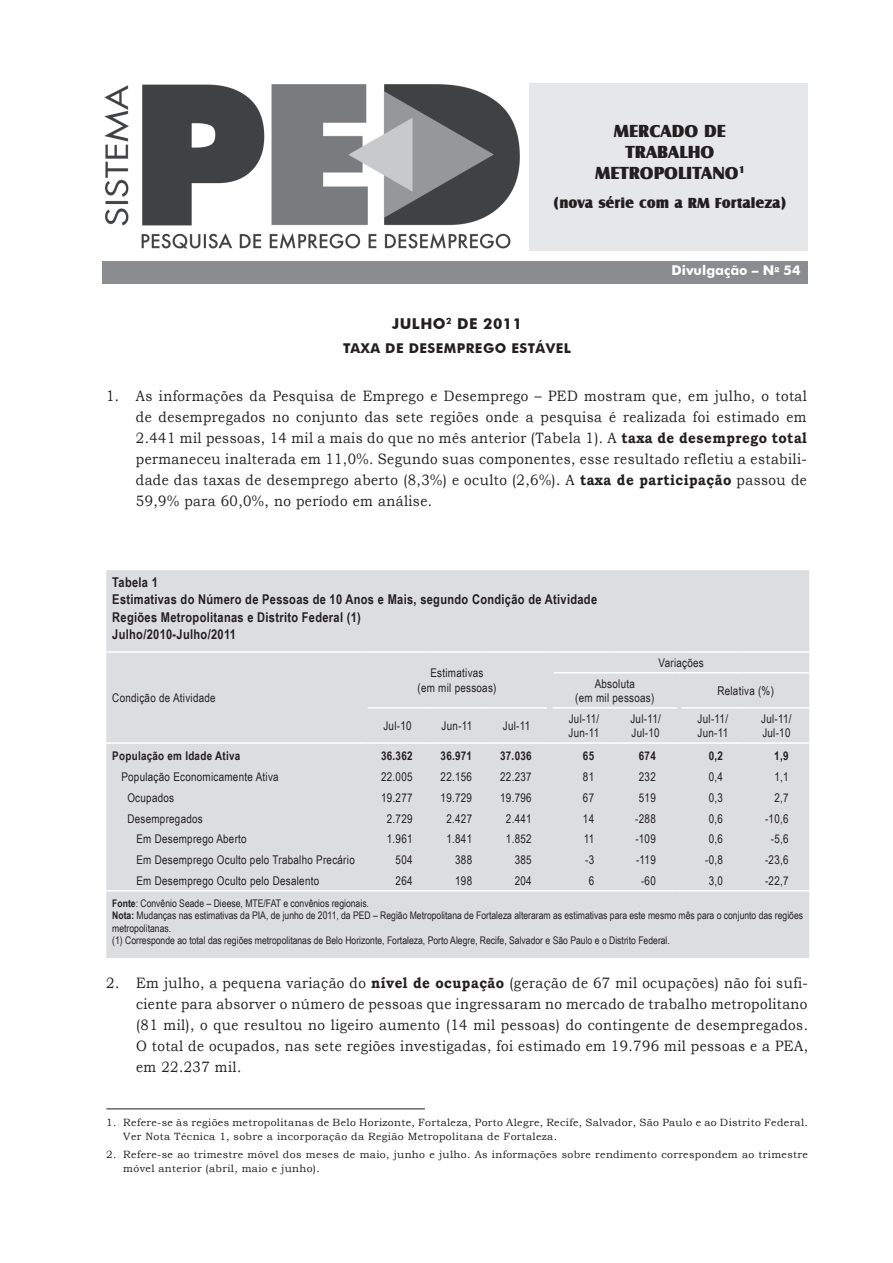
<style>
.page{position:relative;width:893px;height:1263px;background:#fff}
.page>*{position:absolute;margin:0;border:0;box-sizing:border-box;transform-origin:0 0}
.t1{font:18px/21px "Castle T Ultr";color:#231f20;text-align:center}
.t2{font:15px/21px "Bookman Old Style";letter-spacing:.03em;color:#231f20;text-align:justify;scale:.9 1}
.t3{font:15px "Castle T Ultr";color:#231f20}
.t4{font:700 15px "Futura BT";letter-spacing:.03em;color:#231f20}
.t5{font:700 13.5px/17.4px "Arial Narrow";letter-spacing:.025em;color:#231f20}
.t6{font:700 13.5px "Futura BT";letter-spacing:.03em;color:#231f20}
.t7{font:700 13.5px "Futura BT";color:#fff}
.t8{font:12px/14.4px "Arial Narrow";letter-spacing:.025em;color:#231f20}
.t9{font:700 12px "Arial Narrow";letter-spacing:.025em;color:#231f20}
.t10{font:10.5px/12.6px "Arial Narrow";color:#231f20}
.t11{font:10.5px/13.5px "Bookman Old Style";letter-spacing:.03em;color:#231f20}
.s1{font-weight:700}
</style>
<div class="page">
<div style="left:102px;top:261px;width:706px;height:22px;background:#8a8c8f"></div>
<img style="left:104px;top:84px;width:416px;height:165px">
<div style="left:529px;top:83px;width:279px;height:168px;background:#e6e7e9"></div>
<div style="left:106px;top:570px;width:703px;height:388px;background:#dcdddf"></div>
<div style="left:546px;top:652px;width:7px;height:56px;background:#dcdddf"></div>
<hr style="left:106px;top:651px;width:262px;height:2px;background:#fff">
<hr style="left:106px;top:742px;width:262px;height:2px;background:#fff">
<hr style="left:368px;top:651px;width:59px;height:2px;background:#fff">
<hr style="left:427px;top:651px;width:60px;height:2px;background:#fff">
<hr style="left:487px;top:651px;width:59px;height:2px;background:#fff">
<hr style="left:553px;top:651px;width:62px;height:2px;background:#fff">
<hr style="left:615px;top:651px;width:61px;height:2px;background:#fff">
<svg style="left:676px;top:651px;width:6px;height:2px"></svg>
<hr style="left:682px;top:651px;width:62px;height:2px;background:#fff">
<hr style="left:744px;top:651px;width:65px;height:2px;background:#fff">
<hr style="left:554px;top:672px;width:61px;height:1px;background:#fff">
<hr style="left:615px;top:672px;width:61px;height:1px;background:#fff">
<hr style="left:682px;top:672px;width:62px;height:1px;background:#fff">
<hr style="left:744px;top:672px;width:65px;height:1px;background:#fff">
<hr style="left:368px;top:707px;width:59px;height:2px;background:#fff">
<hr style="left:427px;top:707px;width:60px;height:2px;background:#fff">
<hr style="left:487px;top:707px;width:60px;height:2px;background:#fff">
<hr style="left:552px;top:707px;width:63px;height:2px;background:#fff">
<hr style="left:615px;top:707px;width:62px;height:2px;background:#fff">
<hr style="left:681px;top:707px;width:63px;height:2px;background:#fff">
<hr style="left:744px;top:707px;width:65px;height:2px;background:#fff">
<hr style="left:368px;top:742px;width:59px;height:2px;background:#fff">
<hr style="left:427px;top:742px;width:60px;height:2px;background:#fff">
<hr style="left:487px;top:742px;width:59px;height:2px;background:#fff">
<hr style="left:553px;top:742px;width:62px;height:2px;background:#fff">
<hr style="left:615px;top:742px;width:61px;height:2px;background:#fff">
<hr style="left:682px;top:742px;width:62px;height:2px;background:#fff">
<hr style="left:744px;top:742px;width:65px;height:2px;background:#fff">
<hr style="left:106px;top:890px;width:262px;height:1px;background:#fff">
<hr style="left:368px;top:890px;width:59px;height:1px;background:#fff">
<hr style="left:427px;top:890px;width:60px;height:1px;background:#fff">
<hr style="left:487px;top:890px;width:59px;height:1px;background:#fff">
<hr style="left:553px;top:890px;width:62px;height:1px;background:#fff">
<hr style="left:615px;top:890px;width:61px;height:1px;background:#fff">
<hr style="left:682px;top:890px;width:62px;height:1px;background:#fff">
<hr style="left:744px;top:890px;width:65px;height:1px;background:#fff">
<hr style="left:552px;top:653px;width:2px;height:20px;background:#dcdddf">
<hr style="left:552px;top:673px;width:2px;height:34px;background:#dcdddf">
<svg style="left:546px;top:651px;width:7px;height:2px"></svg>
<svg style="left:546px;top:742px;width:7px;height:2px"></svg>
<hr style="left:676px;top:673px;width:1px;height:34px;background:#dcdddf">
<hr style="left:681px;top:673px;width:2px;height:34px;background:#dcdddf">
<svg style="left:676px;top:742px;width:6px;height:2px"></svg>
<hr style="left:106px;top:1108px;width:319px;height:1px;background:#231f20">
<p class="t1" style="left:595px;top:120px;width:151px">MERCADO DE<br>TRABALHO<br>METROPOLITANO<sup>1</sup></p>
<p class="t3" style="left:553px;top:194px;width:235px">(nova série com a RM Fortaleza)</p>
<p class="t4" style="left:392px;top:315px;width:131px">JULHO<sup>2</sup> DE 2011</p>
<p class="t6" style="left:343px;top:340px;width:230px">TAXA DE DESEMPREGO ESTÁVEL</p>
<p class="t7" style="left:671px;top:262px;width:130px">Divulgação – N<sup>o</sup> 54</p>
<p class="t2" style="left:136px;top:386px;width:747px;text-indent:-30px">1. As informações da Pesquisa de Emprego e Desemprego – PED mostram que, em julho, o total de desempregados no conjunto das sete regiões onde a pesquisa é realizada foi estimado em 2.441 mil pessoas, 14 mil a mais do que no mês anterior (Tabela 1). A <span class="s1">taxa de desemprego total </span>permaneceu inalterada em 11,0%. Segundo suas componentes, esse resultado refletiu a estabili&shy;dade das taxas de desemprego aberto (8,3%) e oculto (2,6%). A <span class="s1">taxa de participação</span> passou de 59,9% para 60,0%, no período em análise.</p>
<p class="t5" style="left:112px;top:573px;width:486px">Tabela 1<br>Estimativas do Número de Pessoas de 10 Anos e Mais, segundo Condição de Atividade Regiões Metropolitanas e Distrito Federal (1)<br>Julho/2010-Julho/2011</p>
<p class="t8" style="left:112px;top:690px;width:105px">Condição de Atividade</p>
<p class="t8" style="left:417px;top:666px;width:81px;text-align:center">Estimativas<br>(em mil pessoas)</p>
<p class="t8" style="left:659px;top:655px;width:47px">Variações</p>
<p class="t8" style="left:575px;top:676px;width:81px;text-align:center">Absoluta<br>(em mil pessoas)</p>
<p class="t8" style="left:717px;top:683px;width:58px">Relativa (%)</p>
<p class="t8" style="left:383px;top:718px;width:30px">Jul-10</p>
<p class="t8" style="left:442px;top:718px;width:32px">Jun-11</p>
<p class="t8" style="left:503px;top:718px;width:29px">Jul-11</p>
<p class="t8" style="left:569px;top:711px;width:32px">Jul-11/<br>Jun-11</p>
<p class="t8" style="left:630px;top:711px;width:32px">Jul-11/<br>Jul-10</p>
<p class="t8" style="left:697px;top:711px;width:32px">Jul-11/<br>Jun-11</p>
<p class="t8" style="left:761px;top:711px;width:32px">Jul-11/<br>Jul-10</p>
<p class="t9" style="left:112px;top:747px;width:129px">População em Idade Ativa</p>
<p class="t9" style="left:381px;top:747px;width:33px">36.362</p>
<p class="t9" style="left:441px;top:747px;width:33px">36.971</p>
<p class="t9" style="left:500px;top:747px;width:33px">37.036</p>
<p class="t9" style="left:583px;top:747px;width:13px">65</p>
<p class="t9" style="left:639px;top:747px;width:18px">674</p>
<p class="t9" style="left:709px;top:747px;width:16px">0,2</p>
<p class="t9" style="left:774px;top:747px;width:16px">1,9</p>
<p class="t8" style="left:121px;top:769px;width:159px">População Economicamente Ativa</p>
<p class="t8" style="left:381px;top:769px;width:33px">22.005</p>
<p class="t8" style="left:441px;top:769px;width:33px">22.156</p>
<p class="t8" style="left:500px;top:769px;width:33px">22.237</p>
<p class="t8" style="left:583px;top:769px;width:13px">81</p>
<p class="t8" style="left:639px;top:769px;width:18px">232</p>
<p class="t8" style="left:709px;top:769px;width:16px">0,4</p>
<p class="t8" style="left:774px;top:769px;width:16px">1,1</p>
<p class="t8" style="left:127px;top:790px;width:48px">Ocupados</p>
<p class="t8" style="left:381px;top:790px;width:33px">19.277</p>
<p class="t8" style="left:441px;top:790px;width:33px">19.729</p>
<p class="t8" style="left:500px;top:790px;width:33px">19.796</p>
<p class="t8" style="left:583px;top:790px;width:13px">67</p>
<p class="t8" style="left:639px;top:790px;width:18px">519</p>
<p class="t8" style="left:709px;top:790px;width:16px">0,3</p>
<p class="t8" style="left:774px;top:790px;width:16px">2,7</p>
<p class="t8" style="left:127px;top:811px;width:77px">Desempregados</p>
<p class="t8" style="left:387px;top:811px;width:27px">2.729</p>
<p class="t8" style="left:446px;top:811px;width:27px">2.427</p>
<p class="t8" style="left:506px;top:811px;width:27px">2.441</p>
<p class="t8" style="left:583px;top:811px;width:13px">14</p>
<p class="t8" style="left:635px;top:811px;width:22px">-288</p>
<p class="t8" style="left:709px;top:811px;width:16px">0,6</p>
<p class="t8" style="left:765px;top:811px;width:25px">-10,6</p>
<p class="t8" style="left:136px;top:832px;width:112px">Em Desemprego Aberto</p>
<p class="t8" style="left:387px;top:832px;width:27px">1.961</p>
<p class="t8" style="left:446px;top:832px;width:27px">1.841</p>
<p class="t8" style="left:506px;top:832px;width:27px">1.852</p>
<p class="t8" style="left:584px;top:832px;width:12px">11</p>
<p class="t8" style="left:635px;top:832px;width:22px">-109</p>
<p class="t8" style="left:709px;top:832px;width:16px">0,6</p>
<p class="t8" style="left:771px;top:832px;width:19px">-5,6</p>
<p class="t8" style="left:136px;top:852px;width:220px">Em Desemprego Oculto pelo Trabalho Precário</p>
<p class="t8" style="left:396px;top:852px;width:18px">504</p>
<p class="t8" style="left:455px;top:852px;width:18px">388</p>
<p class="t8" style="left:515px;top:852px;width:18px">385</p>
<p class="t8" style="left:585px;top:852px;width:11px">-3</p>
<p class="t8" style="left:636px;top:852px;width:21px">-119</p>
<p class="t8" style="left:705px;top:852px;width:19px">-0,8</p>
<p class="t8" style="left:765px;top:852px;width:25px">-23,6</p>
<p class="t8" style="left:136px;top:873px;width:184px">Em Desemprego Oculto pelo Desalento</p>
<p class="t8" style="left:396px;top:873px;width:18px">264</p>
<p class="t8" style="left:455px;top:873px;width:18px">198</p>
<p class="t8" style="left:515px;top:873px;width:18px">204</p>
<p class="t8" style="left:589px;top:873px;width:7px">6</p>
<p class="t8" style="left:641px;top:873px;width:16px">-60</p>
<p class="t8" style="left:709px;top:873px;width:16px">3,0</p>
<p class="t8" style="left:765px;top:873px;width:25px">-22,7</p>
<p class="t10" style="left:112px;top:896px;width:692px"><span class="s1">Fonte</span>: Convênio Seade – Dieese, MTE/FAT e convênios regionais.<br><span class="s1">Nota:</span> Mudanças nas estimativas da PIA, de junho de 2011, da PED – Região Metropolitana de Fortaleza alteraram as estimativas para este mesmo mês para o conjunto das regiões metropolitanas.<br>(1) Corresponde ao total das regiões metropolitanas de Belo Horizonte, Fortaleza, Porto Alegre, Recife, Salvador e São Paulo e o Distrito Federal.</p>
<p class="t2" style="left:136px;top:973px;width:748px;text-indent:-30px">2. Em julho, a pequena variação do <span class="s1">nível de ocupação</span> (geração de 67 mil ocupações) não foi sufi&shy;ciente para absorver o número de pessoas que ingressaram no mercado de trabalho metropolitano (81 mil), o que resultou no ligeiro aumento (14 mil pessoas) do contingente de desempregados.<br>O total de ocupados, nas sete regiões investigadas, foi estimado em 19.796 mil pessoas e a PEA, em 22.237 mil.</p>
<p class="t11" style="left:123px;top:1116px;width:686px;text-indent:-17px">1. Refere-se às regiões metropolitanas de Belo Horizonte, Fortaleza, Porto Alegre, Recife, Salvador, São Paulo e ao Distrito Federal.<br>Ver Nota Técnica 1, sobre a incorporação da Região Metropolitana de Fortaleza.</p>
<p class="t11" style="left:123px;top:1148px;width:686px;text-indent:-17px">2. Refere-se ao trimestre móvel dos meses de maio, junho e julho. As informações sobre rendimento correspondem ao trimestre móvel anterior (abril, maio e junho).</p>
</div>
